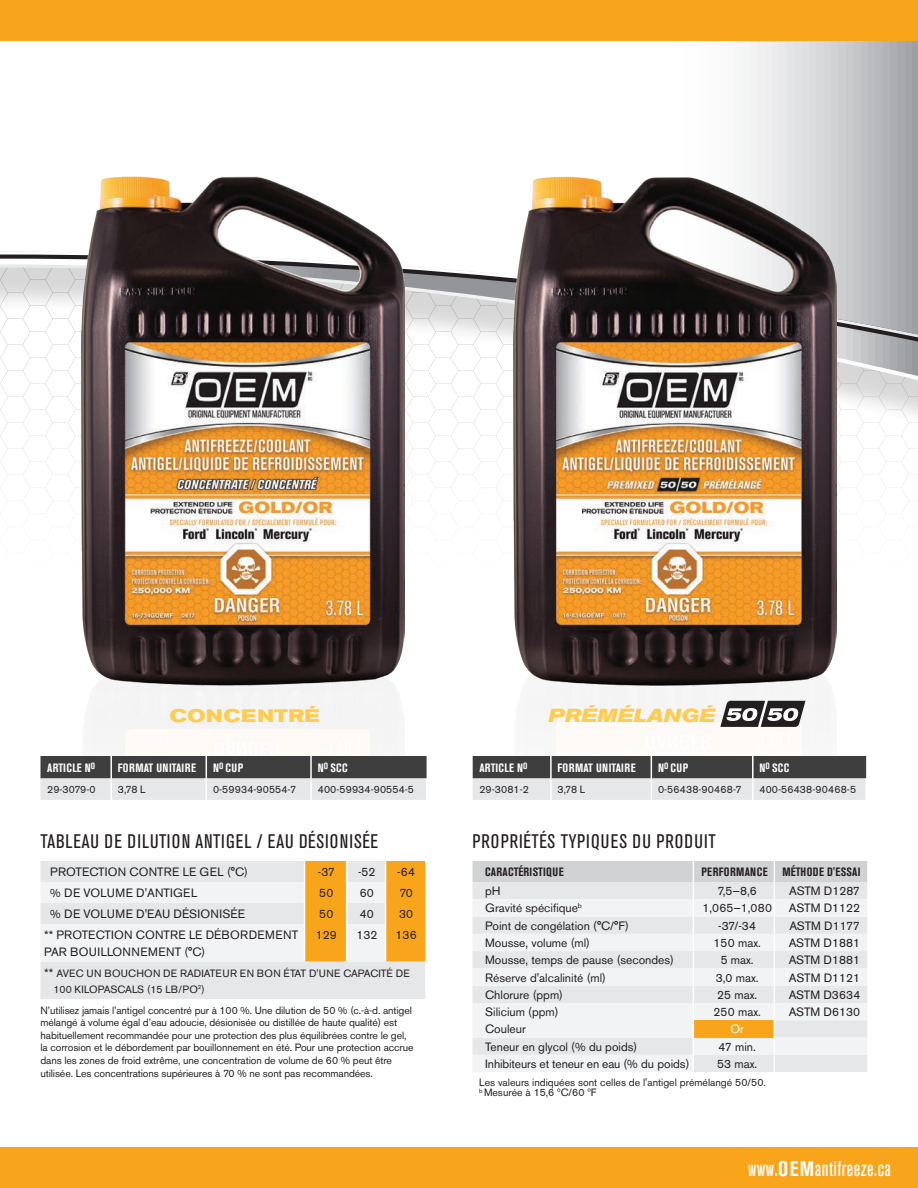
<style>
.page{position:relative;width:918px;height:1188px;background:#fff}
.page>*{position:absolute;margin:0;border:0;box-sizing:border-box;transform-origin:0 0}
.t1{font:500 condensed 21px "Akzidenz Grotesk BE";letter-spacing:.025em;color:#fff}
.t2{font:condensed 19.5px "Akzidenz Grotesk BE";letter-spacing:.045em;color:#231f20}
.t3{font:italic 700 expanded 18.75px "Akzidenz Grotesk BE";color:#fecc4e}
.t4{font:700 expanded 18px "Akzidenz Grotesk BE";letter-spacing:.045em;color:#fecc4e}
.t5{font:12px "Akzidenz Grotesk BE";color:#231f20}
.t6{font:12px/16.5px "Akzidenz Grotesk BE";letter-spacing:.02em;color:#231f20}
.t7{font:700 condensed 12px "Akzidenz Grotesk BE";letter-spacing:.035em;color:#fff}
.t8{font:700 condensed 12px "Akzidenz Grotesk BE";letter-spacing:.02em;color:#231f20}
.t9{font:700 condensed 12px "Akzidenz Grotesk BE";letter-spacing:.015em;color:#fff}
.t10{font:12px "Akzidenz Grotesk BE";letter-spacing:-.02em;color:#231f20}
.t11{font:12px "Akzidenz Grotesk BE";color:#fff}
.t12{font:10.5px/12.6px "Akzidenz Grotesk BE";letter-spacing:-.01em;color:#231f20}
.t13{font:10.5px "Akzidenz Grotesk BE";letter-spacing:.02em;color:#231f20}
.s1{font-size:12px}
.s2{font-weight:700}
</style>
<div class="page">
<div style="left:0;top:0;width:918px;height:432px;background:#231f20;opacity:.18"></div>
<svg style="left:0;top:40px;width:918px;height:212px"></svg>
<svg style="left:0;top:259px;width:918px;height:117px"></svg>
<div style="left:0;top:1148px;width:918px;height:40px;background:#f9a51b"></div>
<div style="left:0;top:0;width:918px;height:40px;background:#f9a51b"></div>
<img style="left:513px;top:176px;width:324px;height:535px">
<img style="left:81px;top:176px;width:324px;height:568px">
<svg style="left:720px;top:701px;width:85px;height:26px"></svg>
<svg style="left:40px;top:756px;width:387px;height:44px;background:#929394"></svg>
<svg style="left:473px;top:756px;width:393px;height:44px;background:#929294"></svg>
<hr style="left:752px;top:778px;width:2px;height:22px;background:#fff">
<hr style="left:865px;top:778px;width:2px;height:22px;background:#fff">
<div style="left:40px;top:962px;width:385px;height:37px;background:#e6e7e9"></div>
<svg style="left:40px;top:861px;width:385px;height:101px"></svg>
<hr style="left:304px;top:924px;width:1px;height:38px;background:#fff">
<hr style="left:346px;top:924px;width:1px;height:38px;background:#fff">
<svg style="left:472px;top:861px;width:395px;height:211px"></svg>
<p class="t4" style="left:170px;top:706px;width:151px">CONCENTRÉ</p>
<p class="t3" style="left:549px;top:704px;width:169px">PRÉMÉLANGÉ</p>
<p class="t9" style="left:47px;top:761px;width:50px">ARTICLE N<sup>O</sup></p>
<p class="t7" style="left:118px;top:761px;width:80px">FORMAT UNITAIRE</p>
<p class="t7" style="left:213px;top:761px;width:32px">N<sup>O</sup> CUP</p>
<p class="t7" style="left:318px;top:761px;width:31px">N<sup>O</sup> SCC</p>
<p class="t12" style="left:47px;top:783px;width:50px">29-3079-0</p>
<p class="t12" style="left:118px;top:783px;width:29px">3,78 L</p>
<p class="t13" style="left:213px;top:783px;width:85px">0-59934-90554-7</p>
<p class="t13" style="left:318px;top:783px;width:98px">400-59934-90554-5</p>
<p class="t9" style="left:479px;top:761px;width:50px">ARTICLE N<sup>O</sup></p>
<p class="t7" style="left:558px;top:761px;width:80px">FORMAT UNITAIRE</p>
<p class="t7" style="left:658px;top:761px;width:32px">N<sup>O</sup> CUP</p>
<p class="t7" style="left:760px;top:761px;width:31px">N<sup>O</sup> SCC</p>
<p class="t12" style="left:479px;top:783px;width:51px">29-3081-2</p>
<p class="t12" style="left:558px;top:783px;width:29px">3,78 L</p>
<p class="t13" style="left:658px;top:783px;width:85px">0-56438-90468-7</p>
<p class="t13" style="left:760px;top:783px;width:98px">400-56438-90468-5</p>
<p class="t2" style="left:40px;top:830px;width:339px">TABLEAU DE DILUTION ANTIGEL / EAU DÉSIONISÉE</p>
<p class="t6" style="left:50px;top:864px;width:199px">PROTECTION CONTRE LE GEL (°C)</p>
<p class="t5" style="left:318px;top:865px;width:19px">-37</p>
<p class="t5" style="left:358px;top:865px;width:19px">-52</p>
<p class="t5" style="left:397px;top:865px;width:19px">-64</p>
<p class="t6" style="left:50px;top:885px;width:149px">% DE VOLUME D'ANTIGEL</p>
<p class="t5" style="left:319px;top:886px;width:16px">50</p>
<p class="t5" style="left:360px;top:886px;width:16px">60</p>
<p class="t5" style="left:399px;top:886px;width:15px">70</p>
<p class="t6" style="left:50px;top:906px;width:196px">% DE VOLUME D'EAU DÉSIONISÉE</p>
<p class="t5" style="left:319px;top:907px;width:16px">50</p>
<p class="t5" style="left:360px;top:907px;width:16px">40</p>
<p class="t5" style="left:399px;top:907px;width:16px">30</p>
<p class="t6" style="left:44px;top:927px;width:256px">** PROTECTION CONTRE LE DÉBORDEMENT<br>PAR BOUILLONNEMENT (°C)</p>
<p class="t5" style="left:316px;top:928px;width:22px">129</p>
<p class="t5" style="left:356px;top:928px;width:22px">132</p>
<p class="t5" style="left:396px;top:928px;width:23px">136</p>
<p class="t12" style="left:53px;top:965px;width:358px;line-height:16.5px;text-indent:-9px"><span class="s1">**</span> AVEC UN BOUCHON DE RADIATEUR EN BON ÉTAT D'UNE CAPACITÉ DE<br>100 KILOPASCALS (15 LB/PO<sup>2</sup>)</p>
<p class="t12" style="left:41px;top:1004px;width:375px">N’utilisez jamais l’antigel concentré pur à 100 %. Une dilution de 50 % (c.-à-d. antigel mélangé à volume égal d’eau adoucie, désionisée ou distillée de haute qualité) est habituellement recommandée pour une protection des plus équilibrées contre le gel, la corrosion et le débordement par bouillonnement en été. Pour une protection accrue dans les zones de froid extrême, une concentration de volume de 60 % peut être utilisée. Les concentrations supérieures à 70 % ne sont pas recommandées.</p>
<p class="t2" style="left:472px;top:830px;width:245px">PROPRIÉTÉS TYPIQUES DU PRODUIT</p>
<p class="t8" style="left:485px;top:865px;width:80px">CARACTÉRISTIQUE</p>
<p class="t8" style="left:702px;top:865px;width:68px">PERFORMANCE</p>
<p class="t8" style="left:783px;top:865px;width:79px">MÉTHODE D'ESSAI</p>
<p class="t5" style="left:485px;top:884px;width:17px">pH</p>
<p class="t5" style="left:718px;top:884px;width:41px">7,5—8,6</p>
<p class="t5" style="left:789px;top:884px;width:72px">ASTM D1287</p>
<p class="t5" style="left:485px;top:901px;width:98px">Gravité spécifique<sup>b</sup></p>
<p class="t5" style="left:702px;top:901px;width:71px">1,065—1,080</p>
<p class="t5" style="left:789px;top:901px;width:73px">ASTM D1122</p>
<p class="t5" style="left:485px;top:918px;width:145px">Point de congélation (°C/°F)</p>
<p class="t5" style="left:718px;top:918px;width:40px">-37/-34</p>
<p class="t10" style="left:789px;top:918px;width:72px">ASTM D1177</p>
<p class="t5" style="left:485px;top:936px;width:106px">Mousse, volume (ml)</p>
<p class="t5" style="left:714px;top:936px;width:49px">150 max.</p>
<p class="t5" style="left:789px;top:936px;width:73px">ASTM D1881</p>
<p class="t5" style="left:485px;top:953px;width:190px">Mousse, temps de pause (secondes)</p>
<p class="t5" style="left:721px;top:953px;width:34px">5 max.</p>
<p class="t5" style="left:789px;top:953px;width:73px">ASTM D1881</p>
<p class="t5" style="left:485px;top:970px;width:122px">Réserve d'alcalinité (ml)</p>
<p class="t5" style="left:716px;top:970px;width:44px">3,0 max.</p>
<p class="t5" style="left:789px;top:970px;width:73px">ASTM D1121</p>
<p class="t5" style="left:485px;top:987px;width:79px">Chlorure (ppm)</p>
<p class="t5" style="left:717px;top:987px;width:41px">25 max.</p>
<p class="t5" style="left:789px;top:987px;width:73px">ASTM D3634</p>
<p class="t5" style="left:485px;top:1005px;width:75px">Silicium (ppm)</p>
<p class="t5" style="left:714px;top:1005px;width:49px">250 max.</p>
<p class="t5" style="left:789px;top:1005px;width:73px">ASTM D6130</p>
<p class="t5" style="left:485px;top:1022px;width:42px">Couleur</p>
<p class="t11" style="left:730px;top:1022px;width:15px">Or</p>
<p class="t5" style="left:485px;top:1039px;width:154px">Teneur en glycol (% du poids)</p>
<p class="t5" style="left:718px;top:1039px;width:39px">47 min.</p>
<p class="t5" style="left:485px;top:1057px;width:206px">Inhibiteurs et teneur en eau (% du poids)</p>
<p class="t5" style="left:717px;top:1057px;width:41px">53 max.</p>
<p class="t12" style="left:479px;top:1076px;width:288px">Les valeurs indiquées sont celles de l'antigel prémélangé 50/50.</p>
<p class="t12" style="left:479px;top:1087px;width:119px"><sup>b</sup> Mesurée à 15,6 ºC/60 ºF</p>
<p class="t1" style="left:748px;top:1157px;width:144px">www.<span class="s2">OEM</span>antifreeze.ca</p>
</div>
